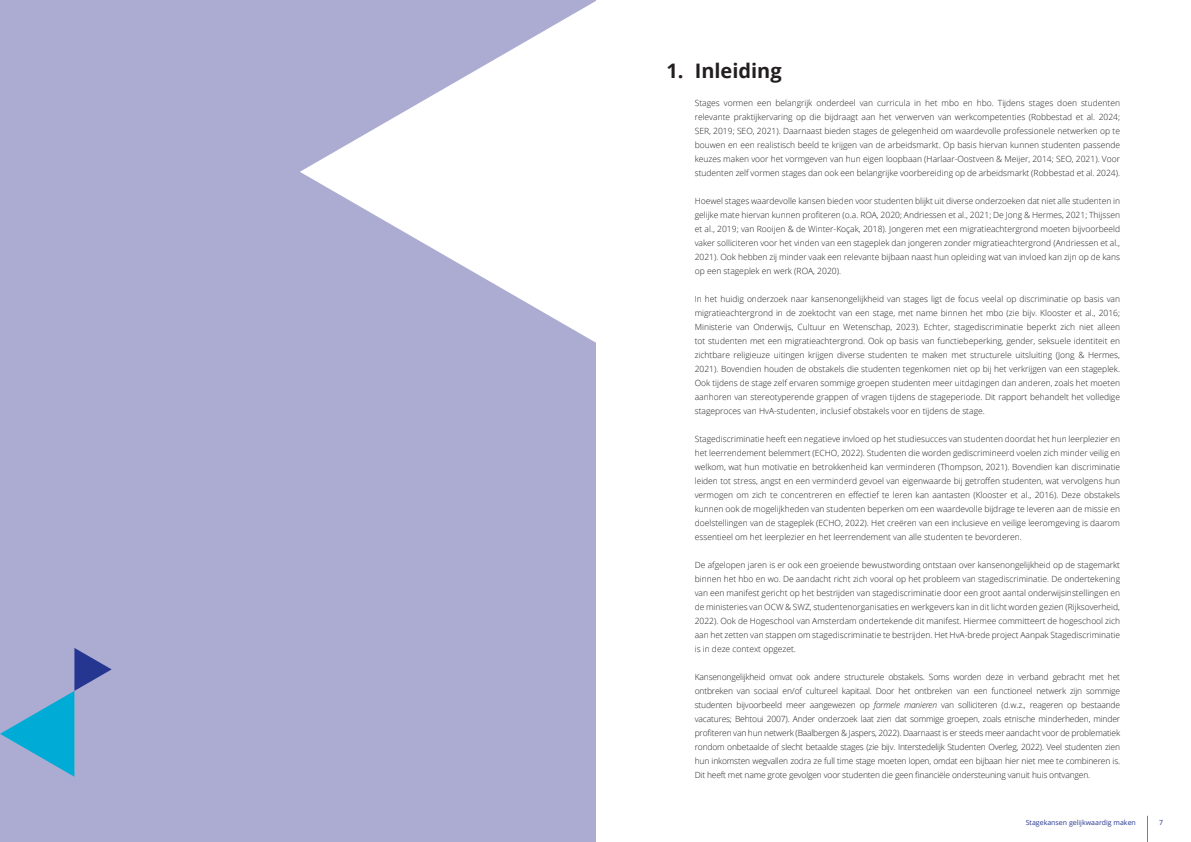
<style>
.page{position:relative;width:1191px;height:842px;background:#fff}
.page>*{position:absolute;margin:0;border:0;box-sizing:border-box;transform-origin:0 0}
.t1{font:700 20px "Open Sans";color:#231f20}
.t2{font:300 8.5px/14px "Open Sans";color:#231f20;text-align:justify}
.t3{font:7px "Open Sans";color:#253690}
.s1{font-style:italic}
</style>
<div class="page">
<svg style="left:1147px;top:816px;width:1px;height:26px"></svg>
<div style="left:0;top:0;width:595px;height:842px;background:#acacd3"></div>
<svg style="left:300px;top:0;width:296px;height:344px"></svg>
<svg style="left:0;top:648px;width:112px;height:129px"></svg>
<h1 class="t1" style="left:666px;top:57px;width:117px">1. Inleiding</h1>
<p class="t2" style="left:694px;top:96px;width:427px">Stages vormen een belangrijk onderdeel van curricula in het mbo en hbo. Tijdens stages doen studenten relevante praktijkervaring op die bijdraagt aan het verwerven van werkcompetenties (Robbestad et al. 2024; SER, 2019; SEO, 2021). Daarnaast bieden stages de gelegenheid om waardevolle professionele netwerken op te bouwen en een realistisch beeld te krijgen van de arbeidsmarkt. Op basis hiervan kunnen studenten passende keuzes maken voor het vormgeven van hun eigen loopbaan (Harlaar-Oostveen &amp; Meijer, 2014; SEO, 2021). Voor studenten zelf vormen stages dan ook een belangrijke voorbereiding op de arbeidsmarkt (Robbestad et al. 2024).</p>
<p class="t2" style="left:694px;top:194px;width:427px">Hoewel stages waardevolle kansen bieden voor studenten blijkt uit diverse onderzoeken dat niet alle studenten in gelijke mate hiervan kunnen profiteren (o.a. ROA, 2020; Andriessen et al., 2021; De Jong &amp; Hermes, 2021; Thijssen et al., 2019; van Rooijen &amp; de Winter-Koçak, 2018). Jongeren met een migratieachtergrond moeten bijvoorbeeld vaker solliciteren voor het vinden van een stageplek dan jongeren zonder migratieachtergrond (Andriessen et al., 2021). Ook hebben zij minder vaak een relevante bijbaan naast hun opleiding wat van invloed kan zijn op de kans op een stageplek en werk (ROA, 2020).</p>
<p class="t2" style="left:694px;top:292px;width:427px">In het huidig onderzoek naar kansenongelijkheid van stages ligt de focus veelal op discriminatie op basis van migratieachtergrond in de zoektocht van een stage, met name binnen het mbo (zie bijv. Klooster et al., 2016; Ministerie van Onderwijs, Cultuur en Wetenschap, 2023). Echter, stagediscriminatie beperkt zich niet alleen tot studenten met een migratieachtergrond. Ook op basis van functiebeperking, gender, seksuele identiteit en zichtbare religieuze uitingen krijgen diverse studenten te maken met structurele uitsluiting (Jong &amp; Hermes, 2021). Bovendien houden de obstakels die studenten tegenkomen niet op bij het verkrijgen van een stageplek.<br>Ook tijdens de stage zelf ervaren sommige groepen studenten meer uitdagingen dan anderen, zoals het moeten aanhoren van stereotyperende grappen of vragen tijdens de stageperiode. Dit rapport behandelt het volledige stageproces van HvA-studenten, inclusief obstakels voor en tijdens de stage.</p>
<p class="t2" style="left:694px;top:432px;width:427px">Stagediscriminatie heeft een negatieve invloed op het studiesucces van studenten doordat het hun leerplezier en het leerrendement belemmert (ECHO, 2022). Studenten die worden gediscrimineerd voelen zich minder veilig en welkom, wat hun motivatie en betrokkenheid kan verminderen (Thompson, 2021). Bovendien kan discriminatie leiden tot stress, angst en een verminderd gevoel van eigenwaarde bij getroffen studenten, wat vervolgens hun vermogen om zich te concentreren en effectief te leren kan aantasten (Klooster et al., 2016). Deze obstakels kunnen ook de mogelijkheden van studenten beperken om een waardevolle bijdrage te leveren aan de missie en doelstellingen van de stageplek (ECHO, 2022). Het creëren van een inclusieve en veilige leeromgeving is daarom essentieel om het leerplezier en het leerrendement van alle studenten te bevorderen.</p>
<p class="t2" style="left:694px;top:558px;width:427px">De afgelopen jaren is er ook een groeiende bewustwording ontstaan over kansenongelijkheid op de stagemarkt binnen het hbo en wo. De aandacht richt zich vooral op het probleem van stagediscriminatie. De ondertekening van een manifest gericht op het bestrijden van stagediscriminatie door een groot aantal onderwijsinstellingen en de ministeries van OCW &amp; SWZ, studentenorganisaties en werkgevers kan in dit licht worden gezien (Rijksoverheid, 2022). Ook de Hogeschool van Amsterdam ondertekende dit manifest. Hiermee committeert de hogeschool zich aan het zetten van stappen om stagediscriminatie te bestrijden. Het HvA-brede project Aanpak Stagediscriminatie is in deze context opgezet.</p>
<p class="t2" style="left:694px;top:670px;width:427px">Kansenongelijkheid omvat ook andere structurele obstakels. Soms worden deze in verband gebracht met het ontbreken van sociaal en/of cultureel kapitaal. Door het ontbreken van een functioneel netwerk zijn sommige studenten bijvoorbeeld meer aangewezen op <span class="s1">formele manieren</span> van solliciteren (d.w.z., reageren op bestaande vacatures; Behtoui 2007). Ander onderzoek laat zien dat sommige groepen, zoals etnische minderheden, minder profiteren van hun netwerk (Baalbergen &amp; Jaspers, 2022). Daarnaast is er steeds meer aandacht voor de problematiek rondom onbetaalde of slecht betaalde stages (zie bijv. Interstedelijk Studenten Overleg, 2022). Veel studenten zien hun inkomsten wegvallen zodra ze full time stage moeten lopen, omdat een bijbaan hier niet mee te combineren is.<br>Dit heeft met name grote gevolgen voor studenten die geen financiële ondersteuning vanuit huis ontvangen.</p>
<p class="t3" style="left:1025px;top:817px;width:112px">Stagekansen gelijkwaardig maken</p>
<p class="t3" style="left:1159px;top:817px;width:6px">7</p>
</div>
